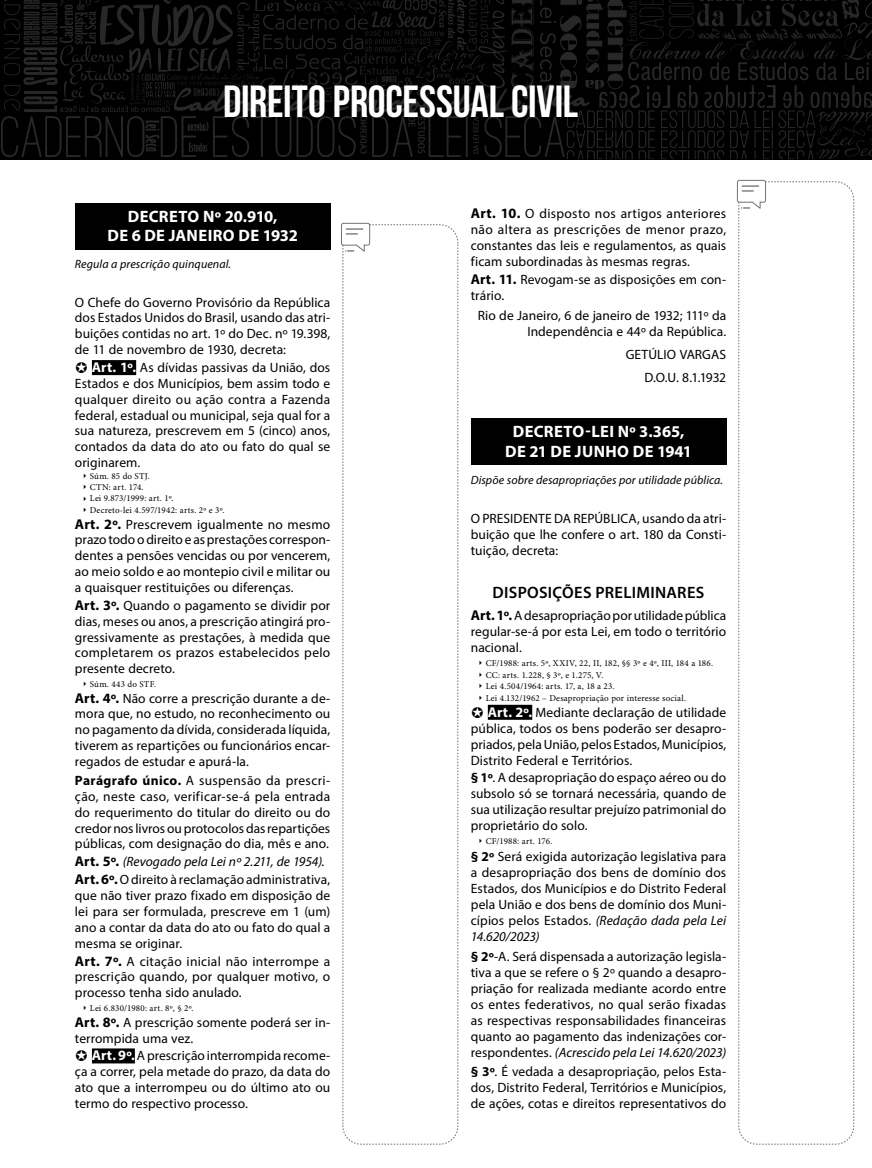
<style>
.page{position:relative;width:872px;height:1168px;background:#fff}
.page>*{position:absolute;margin:0;border:0;box-sizing:border-box;transform-origin:0 0}
.Linha_1_Entrada{font:700 45px "Bebas Neue";letter-spacing:-.005em;color:#fff}
.Decreto{font:700 16.5px/19.6px "Myriad Pro";letter-spacing:.02em;color:#fff;text-align:center}
.Titulo{font:600 16.5px "Myriad Pro";letter-spacing:.015em;color:#000}
.Parágrafo{font:13.5px/16px "Myriad Pro";letter-spacing:.005em;color:#000;text-align:justify}
.Artigo{font:13.5px/15.9px "Myriad Pro";letter-spacing:.005em;color:#000;text-align:justify}
.Assinatura_Data{font:13.5px/16px "Myriad Pro";letter-spacing:.005em;color:#000;text-align:right}
.Artigo-2{font:italic 13.5px "Myriad Pro";letter-spacing:.005em;color:#000}
.Assinatura_Nome{font:13.5px "Myriad Pro";letter-spacing:.005em;color:#000}
.Epigrafe{font:italic 12px "Myriad Pro";letter-spacing:.005em;color:#000}
.t1{font:9px "Minion Pro";letter-spacing:.025em;color:#000}
.s1{font-weight:700;font-size:14.25px;color:#fff}
.s2{font-weight:700;font-size:14.25px}
.s3{font-weight:700}
.s4{font-weight:700;font-style:normal;font-size:14.25px}
.s5{font-style:italic}
</style>
<div class="page">
<svg style="left:341px;top:223px;width:117px;height:922px"></svg>
<svg style="left:736px;top:180px;width:118px;height:965px"></svg>
<div style="left:75px;top:203px;width:255px;height:47px;background:#000"></div>
<div style="left:92px;top:360px;width:44px;height:15px;background:#000"></div>
<div style="left:92px;top:1048px;width:43px;height:15px;background:#000"></div>
<div style="left:470px;top:418px;width:255px;height:47px;background:#000"></div>
<div style="left:487px;top:705px;width:45px;height:15px;background:#000"></div>
<svg style="left:0;top:0;width:872px;height:159px;background:#080808"></svg>
<p class="Linha_1_Entrada" style="left:223px;top:77px;width:356px">DIREITO PROCESSUAL CIVIL</p>
<p class="Decreto" style="left:107px;top:206px;width:192px">DECRETO Nº 20.910,<br>DE 6 DE JANEIRO DE 1932</p>
<p class="Epigrafe" style="left:75px;top:257px;width:158px">Regula a prescrição quinquenal.</p>
<p class="Parágrafo" style="left:75px;top:294px;width:257px">O Chefe do Governo Provisório da República dos Estados Unidos do Brasil, usando das atri&shy;buições contidas no art. 1º do Dec. nº 19.398, de 11 de novembro de 1930, decreta:</p>
<p class="Parágrafo" style="left:75px;top:359px;width:257px;text-indent:17px"><span class="s1">Art. 1º.</span> As dívidas passivas da União, dos Estados e dos Municípios, bem assim todo e qualquer direito ou ação contra a Fazenda federal, estadual ou municipal, seja qual for a sua natureza, prescrevem em 5 (cinco) anos, contados da data do ato ou fato do qual se originarem.</p>
<p class="t1" style="left:90px;top:470px;width:62px">Súm. 85 do STJ.</p>
<p class="t1" style="left:90px;top:481px;width:55px">CTN: art. 174.</p>
<p class="t1" style="left:90px;top:492px;width:85px">Lei 9.873/1999: art. 1º.</p>
<p class="t1" style="left:90px;top:504px;width:136px">Decreto-lei 4.597/1942: arts. 2º e 3º.</p>
<p class="Artigo" style="left:75px;top:516px;width:257px"><span class="s2">Art. 2º.</span> Prescrevem igualmente no mesmo prazo todo o direito e as prestações correspon&shy;dentes a pensões vencidas ou por vencerem, ao meio soldo e ao montepio civil e militar ou a quaisquer restituições ou diferenças.</p>
<p class="Artigo" style="left:75px;top:597px;width:257px"><span class="s2">Art. 3º.</span> Quando o pagamento se dividir por dias, meses ou anos, a prescrição atingirá pro&shy;gressivamente as prestações, à medida que completarem os prazos estabelecidos pelo presente decreto.</p>
<p class="t1" style="left:90px;top:678px;width:68px">Súm. 443 do STF.</p>
<p class="Artigo" style="left:75px;top:690px;width:257px"><span class="s2">Art. 4º.</span> Não corre a prescrição durante a de&shy;mora que, no estudo, no reconhecimento ou no pagamento da dívida, considerada líquida, tiverem as repartições ou funcionários encar&shy;regados de estudar e apurá-la.</p>
<p class="Parágrafo" style="left:75px;top:772px;width:257px"><span class="s3">Parágrafo único.</span> A suspensão da prescri&shy;ção, neste caso, verificar-se-á pela entrada do requerimento do titular do direito ou do credor nos livros ou protocolos das repartições públicas, com designação do dia, mês e ano.</p>
<p class="Artigo-2" style="left:75px;top:853px;width:251px"><span class="s4">Art. 5º.</span> (Revogado pela Lei nº 2.211, de 1954).</p>
<p class="Artigo" style="left:75px;top:872px;width:257px"><span class="s2">Art. 6º.</span> O direito à reclamação administrativa, que não tiver prazo fixado em disposição de lei para ser formulada, prescreve em 1 (um) ano a contar da data do ato ou fato do qual a mesma se originar.</p>
<p class="Artigo" style="left:75px;top:953px;width:257px"><span class="s2">Art. 7º.</span> A citação inicial não interrompe a prescrição quando, por qualquer motivo, o processo tenha sido anulado.</p>
<p class="t1" style="left:90px;top:1002px;width:105px">Lei 6.830/1980: art. 8º, § 2º.</p>
<p class="Artigo" style="left:75px;top:1014px;width:257px"><span class="s2">Art. 8º.</span> A prescrição somente poderá ser in&shy;terrompida uma vez.</p>
<p class="Parágrafo" style="left:75px;top:1048px;width:257px;text-indent:17px"><span class="s1">Art. 9º.</span>A prescrição interrompida recome&shy;ça a correr, pela metade do prazo, da data do ato que a interrompeu ou do último ato ou termo do respectivo processo.</p>
<p class="Artigo" style="left:470px;top:205px;width:257px"><span class="s2">Art. 10.</span> O disposto nos artigos anteriores não altera as prescrições de menor prazo, constantes das leis e regulamentos, as quais ficam subordinadas às mesmas regras.</p>
<p class="Artigo" style="left:470px;top:271px;width:257px"><span class="s2">Art. 11.</span> Revogam-se as disposições em con&shy;trário.</p>
<p class="Assinatura_Data" style="left:477px;top:307px;width:250px">Rio de Janeiro, 6 de janeiro de 1932; 111º da<br>Independência e 44º da República.</p>
<p class="Assinatura_Nome" style="left:625px;top:346px;width:102px">GETÚLIO VARGAS</p>
<p class="Assinatura_Nome" style="left:644px;top:369px;width:83px">D.O.U. 8.1.1932</p>
<p class="Decreto" style="left:505px;top:421px;width:188px">DECRETO-LEI Nº 3.365,<br>DE 21 DE JUNHO DE 1941</p>
<p class="Epigrafe" style="left:470px;top:473px;width:254px">Dispõe sobre desapropriações por utilidade pública.</p>
<p class="Parágrafo" style="left:470px;top:510px;width:257px">O PRESIDENTE DA REPÚBLICA, usando da atri&shy;buição que lhe confere o art. 180 da Consti&shy;tuição, decreta:</p>
<p class="Titulo" style="left:492px;top:582px;width:213px">DISPOSIÇÕES PRELIMI NARES</p>
<p class="Artigo" style="left:470px;top:607px;width:257px"><span class="s2">Art. 1º.</span> A desapropriação por utilidade pública regular-se-á por esta Lei, em todo o território nacional.</p>
<p class="t1" style="left:485px;top:657px;width:229px">CF/1988: arts. 5º, XXIV, 22, II, 182, §§ 3º e 4º, III, 184 a 186.</p>
<p class="t1" style="left:485px;top:669px;width:119px">CC: arts. 1.228, § 3º, e 1.275, V.</p>
<p class="t1" style="left:485px;top:680px;width:130px">Lei 4.504/1964: arts. 17, a, 18 a 23.</p>
<p class="t1" style="left:485px;top:692px;width:202px">Lei 4.132/1962 – Desapropriação por interesse social.</p>
<p class="Parágrafo" style="left:470px;top:704px;width:257px;text-indent:17px"><span class="s1">Art. 2º.</span> Mediante declaração de utilidade pública, todos os bens poderão ser desapro&shy;priados, pela União, pelos Estados, Municípios, Distrito Federal e Territórios.</p>
<p class="Parágrafo" style="left:470px;top:769px;width:257px"><span class="s3">§ 1º</span>. A desapropriação do espaço aéreo ou do subsolo só se tornará necessária, quando de sua utilização resultar prejuízo patrimonial do proprietário do solo.</p>
<p class="t1" style="left:485px;top:835px;width:68px">CF/1988: art. 176.</p>
<p class="Parágrafo" style="left:470px;top:848px;width:257px"><span class="s3">§ 2º</span> Será exigida autorização legislativa para a desapropriação dos bens de domínio dos Estados, dos Municípios e do Distrito Federal pela União e dos bens de domínio dos Muni&shy;cípios pelos Estados. <span class="s5">(Redação dada pela Lei 14.620/2023)</span></p>
<p class="Parágrafo" style="left:470px;top:948px;width:257px"><span class="s3">§ 2º</span>-A. Será dispensada a autorização legisla&shy;tiva a que se refere o § 2º quando a desapro&shy;priação for realizada mediante acordo entre os entes federativos, no qual serão fixadas as respectivas responsabilidades financeiras quanto ao pagamento das indenizações cor&shy;respondentes. <span class="s5">(Acrescido pela Lei 14.620/2023)</span></p>
<p class="Parágrafo" style="left:470px;top:1063px;width:257px"><span class="s3">§ 3º</span>. É vedada a desapropriação, pelos Esta&shy;dos, Distrito Federal, Territórios e Municípios, de ações, cotas e direitos representativos do</p>
</div>
